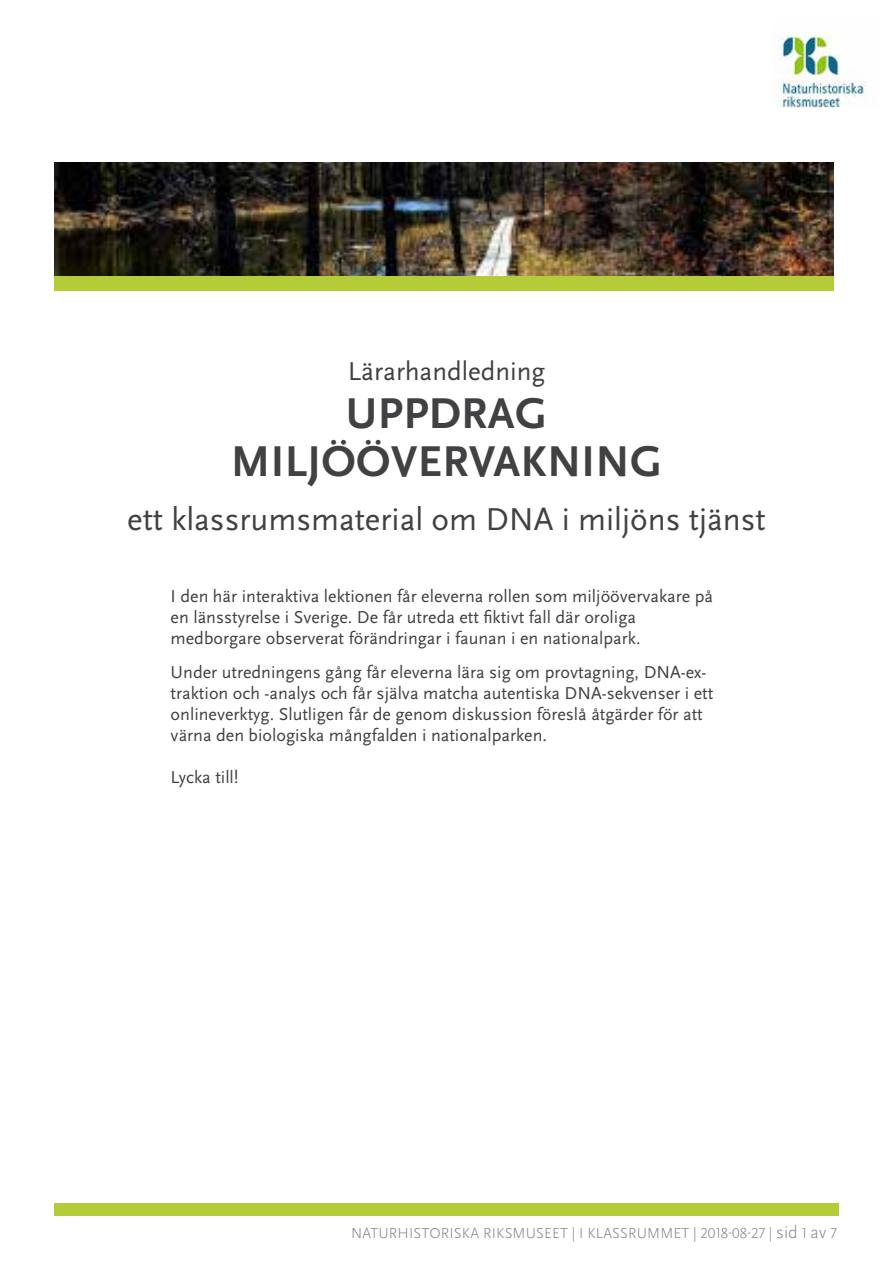
<style>
.page{position:relative;width:893px;height:1263px;background:#fff}
.page>*{position:absolute;margin:0;border:0;box-sizing:border-box;transform-origin:0 0}
.t1{font:700 45px/48px "Scala Sans Pro";letter-spacing:.01em;color:#414042;text-align:center}
.t2{font:33px "Scala Sans Pro";color:#414042}
.t3{font:27px "Scala Sans Pro";color:#414042}
.t4{font:18px/21px "Scala Sans Pro";color:#414042}
.t5{font:300 15px "Scala Sans Pro";letter-spacing:.01em;color:#808285}
.s1{font-size:18px}
</style>
<div class="page">
<img style="left:773px;top:35px;width:94px;height:73px">
<div style="left:54px;top:1203px;width:785px;height:13px;background:#b4cc38"></div>
<img style="left:54px;top:163px;width:780px;height:113px">
<div style="left:54px;top:276px;width:780px;height:14px;background:#b4cc38"></div>
<h3 class="t3" style="left:348px;top:355px;width:199px">Lärarhandledning</h3>
<h1 class="t1" style="left:231px;top:389px;width:433px">UPPDRAG<br>MILJÖÖVERVAKNING</h1>
<h2 class="t2" style="left:127px;top:500px;width:640px">ett klassrumsmaterial om DNA i miljöns tjänst</h2>
<p class="t4" style="left:171px;top:585px;width:544px">I den här interaktiva lektionen får eleverna rollen som miljöövervakare på en länsstyrelse i Sverige. De får utreda ett fiktivt fall där oroliga medborgare observerat förändringar i faunan i en nationalpark.</p>
<p class="t4" style="left:171px;top:662px;width:544px">Under utredningens gång får eleverna lära sig om provtagning, DNA-ex&shy;traktion och -analys och får själva matcha autentiska DNA-sekvenser i ett onlineverktyg. Slutligen får de genom diskussion föreslå åtgärder för att värna den biologiska mångfalden i nationalparken.</p>
<p class="t4" style="left:171px;top:767px;width:70px">Lycka till!</p>
<p class="t5" style="left:351px;top:1224px;width:487px">NATURHISTORISKA RIKSMUSEET | I KLASSRUMMET | 2018-08-27 | <span class="s1">sid</span> 1 <span class="s1">av</span> 7</p>
</div>
